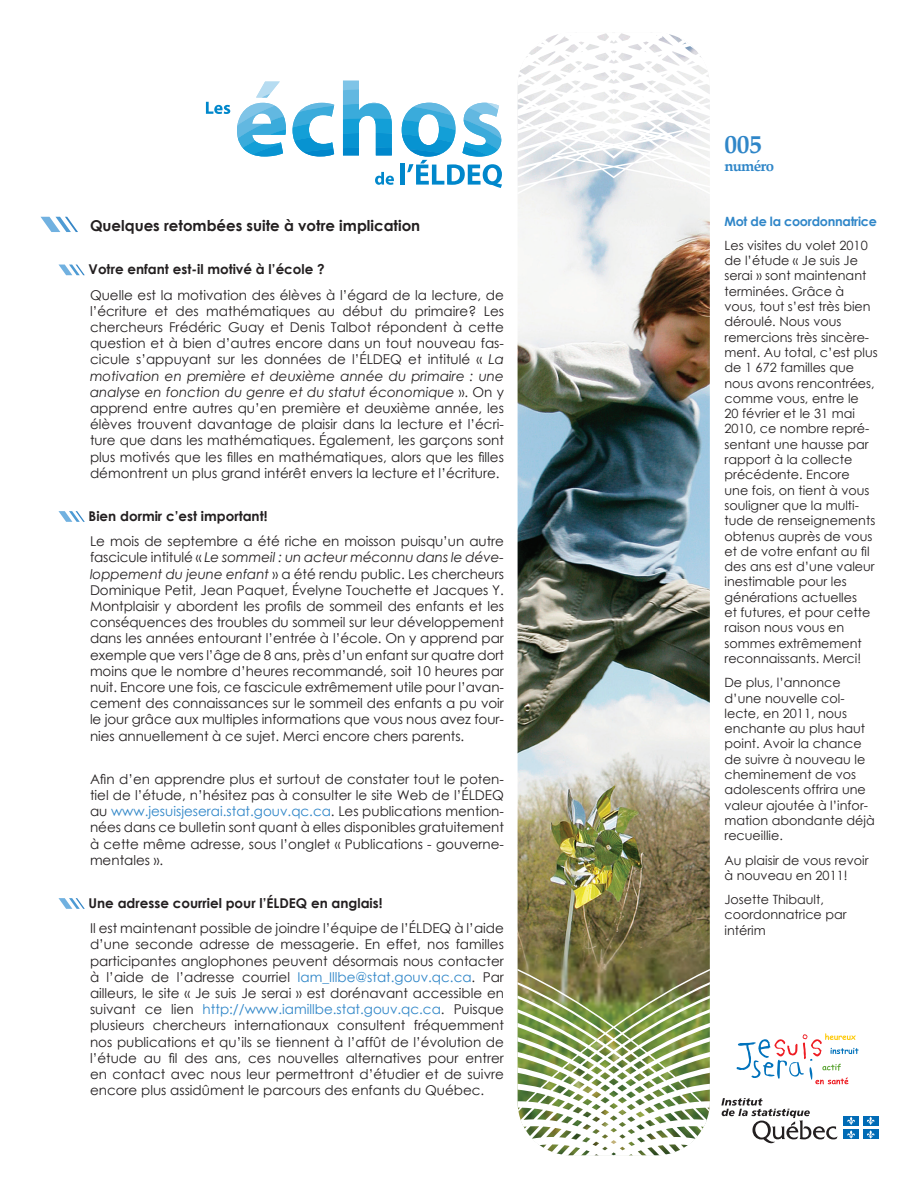
<style>
.page{position:relative;width:918px;height:1188px;background:#fff}
.page>*{position:absolute;margin:0;border:0;box-sizing:border-box;transform-origin:0 0}
.t1{font:700 25.5px "Palatino Linotype";color:#2f86c8}
.t2{font:700 15px "Century Gothic";color:#231f20}
.t3{font:700 15px "Palatino Linotype";letter-spacing:-.05em;color:#2f86c8}
.t4{font:13.5px/16.2px "Century Gothic";color:#231f20;text-align:justify}
.t5{font:700 13.5px "Century Gothic";color:#231f20}
.t6{font:12.75px/15.3px "Century Gothic";color:#231f20}
.t7{font:700 12.75px "Century Gothic";letter-spacing:-.02em;color:#2f86c8}
.s1{font-style:italic}
.s2{color:#2f86c8}
</style>
<div class="page">
<svg style="left:206px;top:102px;width:24px;height:12px"></svg>
<svg style="left:375px;top:172px;width:19px;height:13px"></svg>
<hr style="left:400px;top:164px;width:4px;height:21px;background:#0087cb">
<svg style="left:237px;top:82px;width:49px;height:74px"></svg>
<svg style="left:293px;top:103px;width:41px;height:53px"></svg>
<svg style="left:343px;top:81px;width:49px;height:74px"></svg>
<svg style="left:402px;top:103px;width:100px;height:85px"></svg>
<img style="left:518px;top:194px;width:192px;height:775px">
<svg style="left:517px;top:33px;width:193px;height:161px"></svg>
<img style="left:517px;top:969px;width:193px;height:187px">
<svg style="left:721px;top:1098px;width:117px;height:45px"></svg>
<div style="left:844px;top:1116px;width:15px;height:9px;background:#006bb6"></div>
<div style="left:863px;top:1116px;width:15px;height:9px;background:#006bb6"></div>
<div style="left:844px;top:1130px;width:15px;height:9px;background:#006bb6"></div>
<svg style="left:847px;top:1117px;width:8px;height:22px"></svg>
<div style="left:863px;top:1130px;width:15px;height:9px;background:#006bb6"></div>
<svg style="left:867px;top:1117px;width:8px;height:22px"></svg>
<svg style="left:737px;top:1033px;width:122px;height:51px"></svg>
<svg style="left:40px;top:217px;width:38px;height:15px"></svg>
<svg style="left:59px;top:265px;width:26px;height:10px"></svg>
<svg style="left:58px;top:511px;width:27px;height:11px"></svg>
<svg style="left:58px;top:898px;width:27px;height:11px"></svg>
<p class="t2" style="left:90px;top:214px;width:332px">Quelques retombées suite à votre implication</p>
<p class="t5" style="left:89px;top:259px;width:238px">Votre enfant est-il motivé à l’école ?</p>
<p class="t4" style="left:90px;top:287px;width:416px">Quelle est la motivation des élèves à l’égard de la lecture, de l’écriture et des mathématiques au début du primaire? Les chercheurs Frédéric Guay et Denis Talbot répondent à cette question et à bien d’autres encore dans un tout nouveau fas&shy;cicule s’appuyant sur les données de l’ÉLDEQ et intitulé « <span class="s1">La motivation en première et deuxième année du primaire : une analyse en fonction du genre et du statut économique</span> ». On y apprend entre autres qu’en première et deuxième année, les élèves trouvent davantage de plaisir dans la lecture et l’écri&shy;ture que dans les mathématiques. Également, les garçons sont plus motivés que les filles en mathématiques, alors que les filles démontrent un plus grand intérêt envers la lecture et l’écriture.</p>
<p class="t5" style="left:89px;top:506px;width:180px">Bien dormir c’est important!</p>
<p class="t4" style="left:90px;top:533px;width:416px">Le mois de septembre a été riche en moisson puisqu’un autre fascicule intitulé « <span class="s1">Le sommeil : un acteur méconnu dans le déve&shy;loppement du jeune enfant</span> » a été rendu public. Les chercheurs Dominique Petit, Jean Paquet, Évelyne Touchette et Jacques Y.<br>Montplaisir y abordent les profils de sommeil des enfants et les conséquences des troubles du sommeil sur leur développement dans les années entourant l’entrée à l’école. On y apprend par exemple que vers l’âge de 8 ans, près d’un enfant sur quatre dort moins que le nombre d’heures recommandé, soit 10 heures par nuit. Encore une fois, ce fascicule extrêmement utile pour l’avan&shy;cement des connaissances sur le sommeil des enfants a pu voir le jour grâce aux multiples informations que vous nous avez four&shy;nies annuellement à ce sujet. Merci encore chers parents.</p>
<p class="t4" style="left:90px;top:771px;width:416px">Afin d’en apprendre plus et surtout de constater tout le poten&shy;tiel de l’étude, n’hésitez pas à consulter le site Web de l’ÉLDEQ au <span class="s2">www.jesuisjeserai.stat.gouv.qc.ca</span>. Les publications mention&shy;nées dans ce bulletin sont quant à elles disponibles gratuitement à cette même adresse, sous l’onglet « Publications - gouverne&shy;mentales ».</p>
<p class="t5" style="left:89px;top:893px;width:296px">Une adresse courriel pour l’ÉLDEQ en anglais!</p>
<p class="t4" style="left:90px;top:920px;width:416px">Il est maintenant possible de joindre l’équipe de l’ÉLDEQ à l’aide d’une seconde adresse de messagerie. En effet, nos familles participantes anglophones peuvent désormais nous contacter à l’aide de l’adresse courriel <span class="s2">Iam_Illbe@stat.gouv.qc.ca</span>. Par ailleurs, le site « Je suis Je serai » est dorénavant accessible en suivant ce lien <span class="s2">http://www.iamillbe.stat.gouv.qc.ca</span>. Puisque plusieurs chercheurs internationaux consultent fréquemment nos publications et qu’ils se tiennent à l’affût de l’évolution de l’étude au fil des ans, ces nouvelles alternatives pour entrer en contact avec nous leur permettront d’étudier et de suivre encore plus assidûment le parcours des enfants du Québec.</p>
<p class="t1" style="left:724px;top:127px;width:39px">005</p>
<p class="t3" style="left:724px;top:156px;width:51px">numéro</p>
<p class="t7" style="left:724px;top:211px;width:154px">Mot de la coordonnatrice</p>
<p class="t6" style="left:724px;top:237px;width:155px">Les visites du volet 2010 de l’étude « Je suis Je serai » sont maintenant terminées. Grâce à vous, tout s’est très bien déroulé. Nous vous remercions très sincère&shy;ment. Au total, c’est plus de 1 672 familles que nous avons rencontrées, comme vous, entre le<br>20 février et le 31 mai<br>2010, ce nombre repré&shy;sentant une hausse par rapport à la collecte précédente. Encore<br>une fois, on tient à vous souligner que la multi&shy;tude de renseignements obtenus auprès de vous et de votre enfant au fil des ans est d’une valeur inestimable pour les générations actuelles<br>et futures, et pour cette raison nous vous en sommes extrêmement reconnaissants. Merci!</p>
<p class="t6" style="left:724px;top:675px;width:152px">De plus, l’annonce d’une nouvelle col&shy;lecte, en 2011, nous enchante au plus haut point. Avoir la chance de suivre à nouveau le cheminement de vos adolescents offrira une valeur ajoutée à l’infor&shy;mation abondante déjà recueillie.</p>
<p class="t6" style="left:724px;top:852px;width:146px">Au plaisir de vous revoir à nouveau en 2011!</p>
<p class="t6" style="left:724px;top:892px;width:124px">Josette Thibault, coordonnatrice par intérim</p>
</div>
